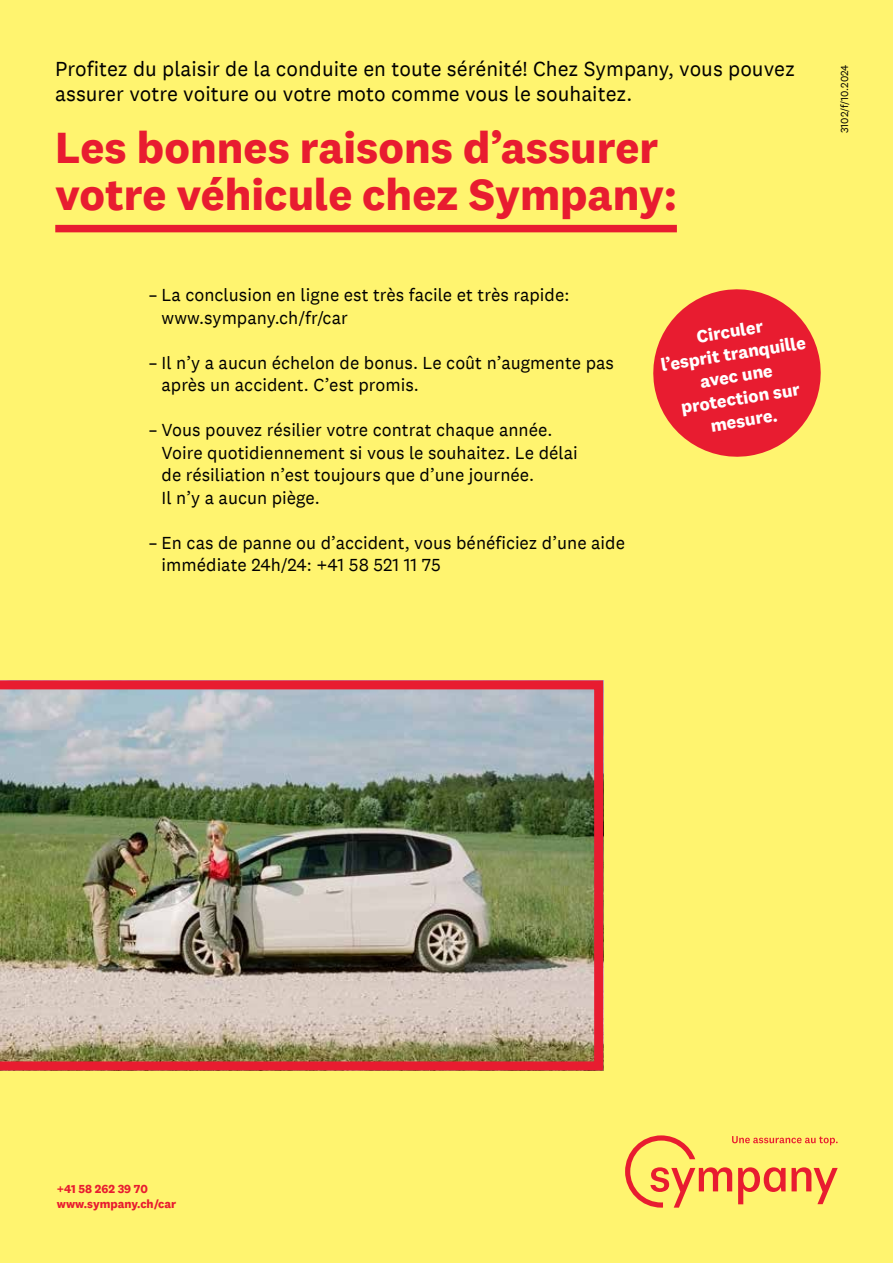
<style>
.page{position:relative;width:893px;height:1263px;background:#fff46f}
.page>*{position:absolute;margin:0;border:0;box-sizing:border-box;transform-origin:0 0}
.t1{font:700 45px/46.5px "National 2";color:#e81c30}
.t2{font:21px/25.5px "National 2";color:#000}
.t3{font:18px/22.5px "National 2";color:#000}
.t4{font:700 18px/22.5px "National 2";color:#fff;text-align:center}
.t5{font:700 12px/15px "National 2";color:#e81c30}
.t6{font:10.5px "National 2";color:#000}
</style>
<div class="page">
<svg style="left:625px;top:1135px;width:213px;height:72px"></svg>
<img style="left:0;top:680px;width:603px;height:390px">
<svg style="left:653px;top:289px;width:168px;height:168px"></svg>
<div style="left:55px;top:225px;width:622px;height:7px;background:#e81c30"></div>
<p class="t2" style="left:55px;top:56px;width:741px">Profitez du plaisir de la conduite en toute sérénité! Chez Sympany, vous pouvez assurer votre voiture ou votre moto comme vous le souhaitez.</p>
<h1 class="t1" style="left:55px;top:124px;width:623px">Les bonnes raisons d’assurer votre véhicule chez Sympany:</h1>
<p class="t3" style="left:162px;top:284px;width:409px;text-indent:-13px">– La conclusion en ligne est très facile et très rapide: www.sympany.ch/fr/car</p>
<p class="t3" style="left:162px;top:351px;width:454px;text-indent:-13px">– Il n’y a aucun échelon de bonus. Le coût n’augmente pas après un accident. C’est promis.</p>
<p class="t3" style="left:162px;top:419px;width:418px;text-indent:-13px">– Vous pouvez résilier votre contrat chaque année.<br>Voire quotidiennement si vous le souhaitez. Le délai de résiliation n’est toujours que d’une journée.<br>Il n’y a aucun piège.</p>
<p class="t3" style="left:162px;top:531px;width:465px;text-indent:-13px">– En cas de panne ou d’accident, vous bénéficiez d’une aide immédiate 24h/24: +41 58 521 11 75</p>
<p class="t4" style="left:656px;top:331px;width:148px;rotate:-9deg">Circuler<br>l’esprit tranquille avec une protection sur mesure.</p>
<p class="t6" style="left:838px;top:133px;width:70px;rotate:-90deg">3102/f/10.2024</p>
<p class="t5" style="left:57px;top:1181px;width:121px">+41 58 262 39 70 www.sympany.ch/car</p>
</div>
